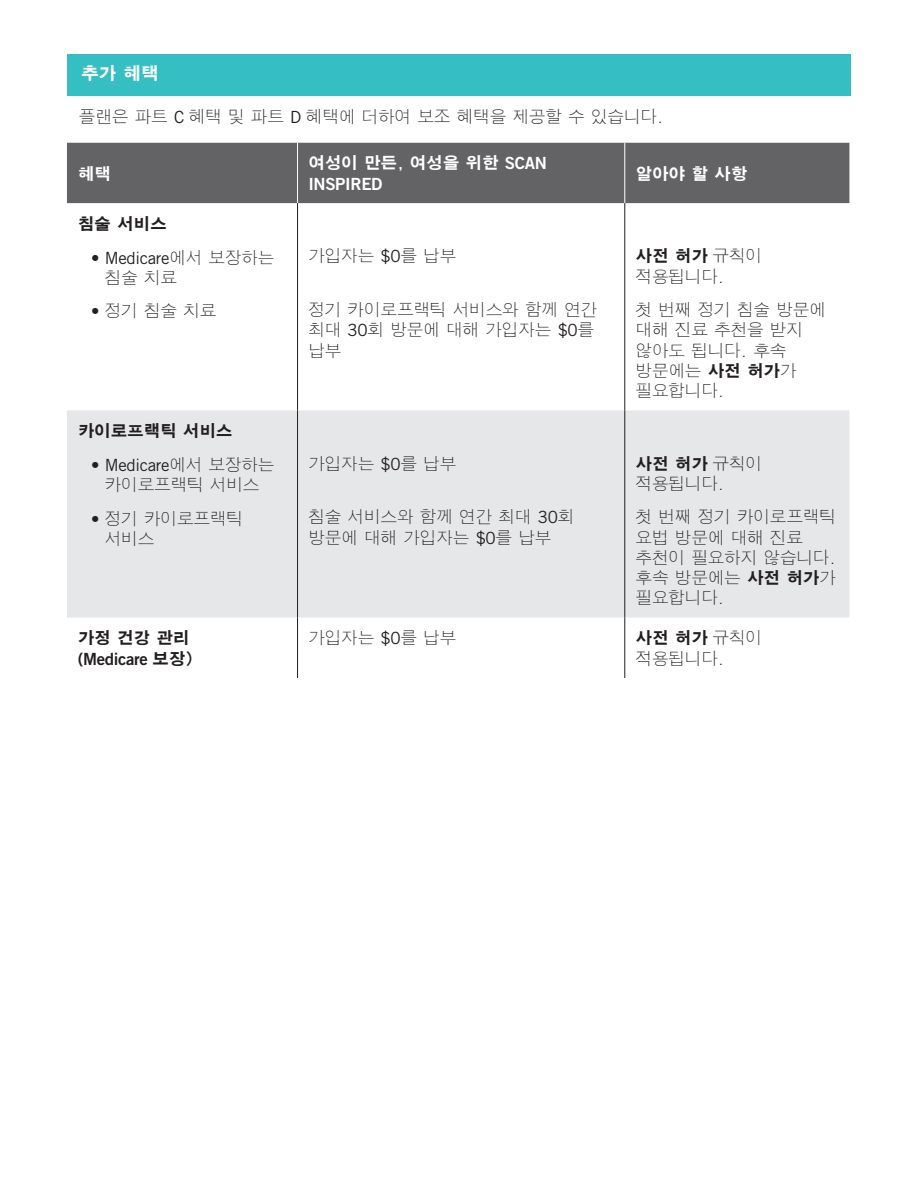
<style>
.page{position:relative;width:918px;height:1188px;background:#fff}
.page>*{position:absolute;margin:0;border:0;box-sizing:border-box;transform-origin:0 0}
.Bar_Page_Header{font:700 18px "SM Gothic Std";color:#fff}
.BODY{font:300 16.8px/20.1px "SM Gothic Std";letter-spacing:-.02em;color:#231f20}
.t1{font:16.8px/20.1px "Trade Gothic LT Std Bd 2";letter-spacing:-.02em;color:#fff}
.BODY-2{font:700 16.8px/20.1px "SM Gothic Std";letter-spacing:-.02em;color:#231f20}
.TABLE_BULLETS{font:700 16.8px "SM Gothic Std";letter-spacing:-.02em;color:#231f20}
.t2{font:700 16.8px "SM Gothic Std";letter-spacing:-.02em;color:#fff}
.s1{font-family:"Trade Gothic LT Std";font-weight:400}
.s2{font-family:"SM Gothic Std";font-weight:700}
.s3{font-weight:700}
.s4{font-family:"Trade Gothic LT Std Bd 2";font-weight:400}
</style>
<div class="page">
<div style="left:67px;top:143px;width:782px;height:60px;background:#636366"></div>
<div style="left:67px;top:410px;width:782px;height:208px;background:#e6e7e9"></div>
<hr style="left:297px;top:143px;width:1px;height:60px;background:#fff">
<hr style="left:624px;top:143px;width:1px;height:60px;background:#fff">
<hr style="left:297px;top:203px;width:1px;height:207px;background:#231f20">
<hr style="left:624px;top:203px;width:1px;height:207px;background:#231f20">
<hr style="left:297px;top:410px;width:1px;height:208px;background:#231f20">
<hr style="left:624px;top:410px;width:1px;height:208px;background:#231f20">
<hr style="left:297px;top:618px;width:1px;height:60px;background:#231f20">
<hr style="left:624px;top:618px;width:1px;height:60px;background:#231f20">
<div style="left:68px;top:54px;width:783px;height:41px;background:#35bfc2"></div>
<p class="Bar_Page_Header" style="left:81px;top:64px;width:79px">추가 혜택</p>
<p class="BODY" style="left:79px;top:108px;width:586px">플랜은 파트 <span class="s1">C</span> 혜택 및 파트 <span class="s1">D</span> 혜택에 더하여 보조 혜택을 제공할 수 있습니다.</p>
<p class="t2" style="left:78px;top:165px;width:35px">혜택</p>
<p class="t1" style="left:308px;top:153px;width:240px"><span class="s2">여성이 만든, 여성을 위한</span> SCAN<br>INSPIRED</p>
<p class="t2" style="left:636px;top:165px;width:113px">알아야 할 사항</p>
<p class="BODY-2" style="left:78px;top:215px;width:91px">침술 서비스</p>
<p class="BODY" style="left:105px;top:248px;width:172px;text-indent:-13px"><span class="s1">• Medicare</span>에서 보장하는 침술 치료</p>
<p class="BODY" style="left:91px;top:302px;width:127px"><span class="s1">•</span> 정기 침술 치료</p>
<p class="BODY" style="left:308px;top:247px;width:150px">가입자는 <span class="s1">$0</span>를 납부</p>
<p class="BODY" style="left:308px;top:301px;width:291px">정기 카이로프랙틱 서비스와 함께 연간 최대 <span class="s1">30</span>회 방문에 대해 가입자는 <span class="s1">$0</span>를 납부</p>
<p class="BODY" style="left:636px;top:247px;width:128px"><span class="s3">사전 허가</span> 규칙이 적용됩니다.</p>
<p class="BODY" style="left:636px;top:301px;width:192px">첫 번째 정기 침술 방문에 대해 진료 추천을 받지 않아도 됩니다. 후속 방문에는 <span class="s3">사전 허가</span>가 필요합니다.</p>
<p class="TABLE_BULLETS" style="left:78px;top:422px;width:156px">카이로프랙틱 서비스</p>
<p class="BODY" style="left:91px;top:456px;width:185px;text-align:center"><span class="s1">• Medicare</span>에서 보장하는 카이로프랙틱 서비스</p>
<p class="BODY" style="left:105px;top:510px;width:140px;text-indent:-13px"><span class="s1">•</span> 정기 카이로프랙틱 서비스</p>
<p class="BODY" style="left:308px;top:455px;width:150px">가입자는 <span class="s1">$0</span>를 납부</p>
<p class="BODY" style="left:308px;top:508px;width:268px">침술 서비스와 함께 연간 최대 <span class="s1">30</span>회 방문에 대해 가입자는 <span class="s1">$0</span>를 납부</p>
<p class="BODY" style="left:636px;top:455px;width:128px"><span class="s3">사전 허가</span> 규칙이 적용됩니다.</p>
<p class="BODY" style="left:636px;top:508px;width:202px">첫 번째 정기 카이로프랙틱 요법 방문에 대해 진료 추천이 필요하지 않습니다. 후속 방문에는 <span class="s3">사전 허가</span>가 필요합니다.</p>
<p class="BODY-2" style="left:78px;top:629px;width:117px">가정 건강 관리 <span class="s4">(Medicare</span> 보장)</p>
<p class="BODY" style="left:308px;top:629px;width:150px">가입자는 <span class="s1">$0</span>를 납부</p>
<p class="BODY" style="left:636px;top:629px;width:128px"><span class="s3">사전 허가</span> 규칙이 적용됩니다.</p>
</div>
